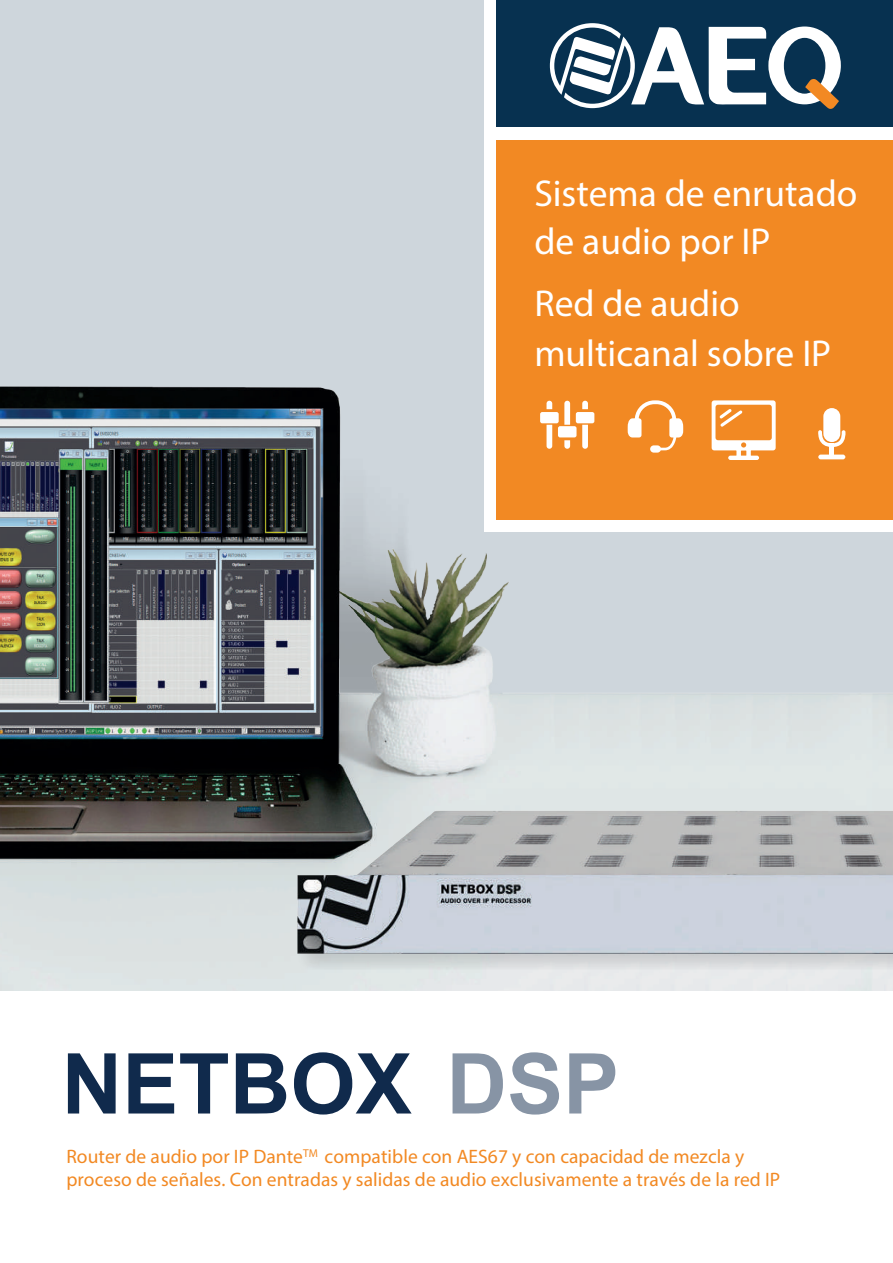
<style>
.page{position:relative;width:893px;height:1263px;background:#fff}
.page>*{position:absolute;margin:0;border:0;box-sizing:border-box;transform-origin:0 0}
.t1{font:700 84px "Arial";color:#102a4c}
.t2{font:37.5px/48px "Myriad Pro";color:#fff}
.t3{font:19.5px/23.4px "Myriad Pro";letter-spacing:.005em;color:#f28923}
</style>
<div class="page">
<div style="left:0;top:0;width:893px;height:990px;background:#ced6dc"></div>
<img style="left:0;top:386px;width:893px;height:604px">
<img style="left:249px;top:853px;width:644px;height:137px">
<img style="left:298px;top:811px;width:595px;height:65px">
<img style="left:298px;top:876px;width:595px;height:77px">
<div style="left:484px;top:0;width:409px;height:532px;background:#fff"></div>
<div style="left:497px;top:0;width:396px;height:519px;background:#f28923"></div>
<div style="left:497px;top:0;width:396px;height:129px;background:#073150"></div>
<div style="left:491px;top:128px;width:402px;height:12px;background:#fff"></div>
<svg style="left:628px;top:400px;width:55px;height:53px"></svg>
<svg style="left:712px;top:400px;width:64px;height:60px"></svg>
<hr style="left:830px;top:443px;width:4px;height:14px;background:#fff">
<div style="left:823px;top:408px;width:17px;height:34px;background:#fff;border-radius:8px"></div>
<svg style="left:818px;top:430px;width:27px;height:17px"></svg>
<hr style="left:818px;top:455px;width:27px;height:4px;background:#fff;border-radius:2px">
<svg style="left:546px;top:401px;width:6px;height:8px"></svg>
<svg style="left:546px;top:425px;width:6px;height:24px"></svg>
<svg style="left:582px;top:401px;width:6px;height:8px"></svg>
<svg style="left:582px;top:425px;width:6px;height:24px"></svg>
<div style="left:540px;top:412px;width:19px;height:11px;background:#fff;border-radius:2px"></div>
<div style="left:576px;top:412px;width:18px;height:11px;background:#fff;border-radius:2px"></div>
<svg style="left:564px;top:401px;width:6px;height:24px"></svg>
<svg style="left:564px;top:440px;width:6px;height:9px"></svg>
<div style="left:558px;top:426px;width:18px;height:11px;background:#fff;border-radius:2px"></div>
<svg style="left:550px;top:23px;width:291px;height:86px"></svg>
<h2 class="t2" style="left:534px;top:168px;width:325px">Sistema de enrutado de audio por IP</h2>
<h2 class="t2" style="left:534px;top:278px;width:298px;line-height:49.5px">Red de audio multicanal sobre IP</h2>
<h1 class="t1" style="left:62px;top:1025px;width:559px">NETBOX DSP</h1>
<p class="t3" style="left:66px;top:1144px;width:715px">Router de audio por IP Dante<sup>TM</sup> compatible con AES67 y con capacidad de mezcla y proceso de señales. Con entradas y salidas de audio exclusivamente a través de la red IP</p>
</div>
